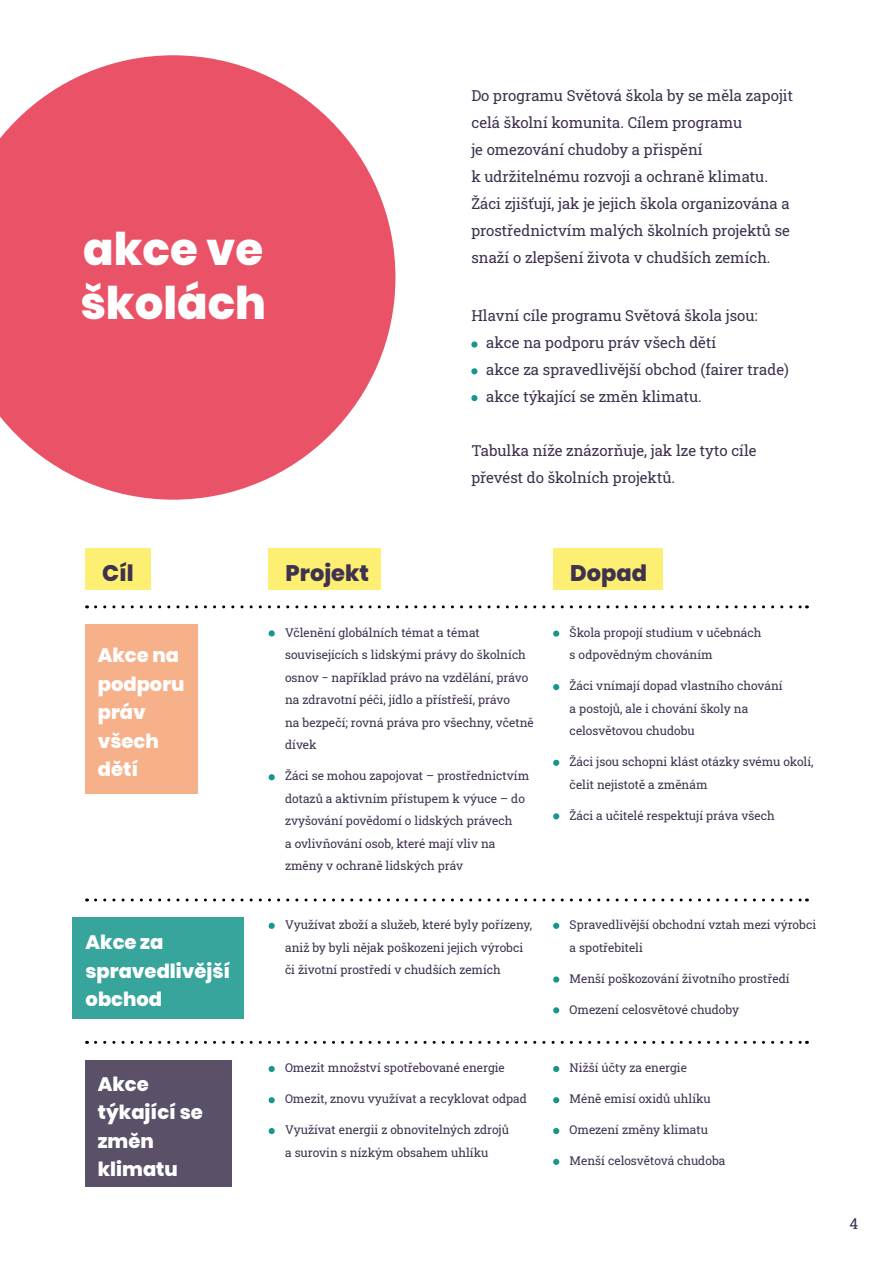
<style>
.page{position:relative;width:893px;height:1263px;background:#fff}
.page>*{position:absolute;margin:0;border:0;box-sizing:border-box;transform-origin:0 0}
.t1{font:800 45px/54px "Poppins";color:#fff}
.t2{font:800 22.5px "Poppins";color:#3e324e}
.t3{font:800 19.5px/28.5px "Poppins";color:#fff}
.t4{font:15px/27px "Roboto Slab";color:#3e324e}
.t5{font:12px/22.5px "Roboto Slab";color:#3e324e}
</style>
<div class="page">
<svg style="left:0;top:55px;width:395px;height:445px;fill:#ea5367"></svg>
<div style="left:471px;top:341px;width:6px;height:7px;background:#16968d;border-radius:50%"></div>
<svg style="left:471px;top:368px;width:6px;height:6px"></svg>
<svg style="left:471px;top:395px;width:6px;height:6px"></svg>
<div style="left:85px;top:548px;width:66px;height:42px;background:#fdef71"></div>
<div style="left:269px;top:548px;width:112px;height:42px;background:#fdef71"></div>
<div style="left:553px;top:548px;width:110px;height:42px;background:#fdef71"></div>
<div style="left:85px;top:624px;width:113px;height:170px;background:#f7b18a"></div>
<div style="left:553px;top:630px;width:6px;height:7px;background:#16968d;border-radius:50%"></div>
<svg style="left:553px;top:684px;width:6px;height:6px"></svg>
<svg style="left:553px;top:760px;width:6px;height:6px"></svg>
<svg style="left:553px;top:813px;width:6px;height:6px"></svg>
<svg style="left:269px;top:630px;width:6px;height:6px"></svg>
<svg style="left:269px;top:774px;width:6px;height:6px"></svg>
<div style="left:73px;top:917px;width:171px;height:101px;background:#38a59d"></div>
<svg style="left:553px;top:923px;width:6px;height:6px"></svg>
<svg style="left:553px;top:976px;width:6px;height:6px"></svg>
<svg style="left:553px;top:1007px;width:6px;height:6px"></svg>
<svg style="left:269px;top:923px;width:6px;height:6px"></svg>
<svg style="left:96px;top:898px;width:711px;height:3px"></svg>
<svg style="left:96px;top:605px;width:711px;height:3px"></svg>
<svg style="left:96px;top:1041px;width:711px;height:3px"></svg>
<div style="left:85px;top:1060px;width:147px;height:126px;background:#5a5068"></div>
<svg style="left:269px;top:1066px;width:6px;height:6px"></svg>
<svg style="left:269px;top:1097px;width:6px;height:6px"></svg>
<svg style="left:269px;top:1128px;width:6px;height:6px"></svg>
<svg style="left:553px;top:1066px;width:6px;height:6px"></svg>
<svg style="left:553px;top:1097px;width:6px;height:6px"></svg>
<svg style="left:553px;top:1128px;width:6px;height:6px"></svg>
<svg style="left:553px;top:1159px;width:6px;height:6px"></svg>
<h1 class="t1" style="left:80px;top:222px;width:187px">akce ve školách</h1>
<p class="t4" style="left:471px;top:81px;width:323px">Do programu Světová škola by se měla zapojit celá školní komunita. Cílem programu<br>je omezování chudoby a přispění<br>k udržitelnému rozvoji a ochraně klimatu.<br>Žáci zjišťují, jak je jejich škola organizována a prostřednictvím malých školních projektů se snaží o zlepšení života v chudších zemích.</p>
<p class="t4" style="left:486px;top:302px;width:304px;text-indent:-15px">Hlavní cíle programu Světová škola jsou: akce na podporu práv všech dětí<br>akce za spravedlivější obchod (fairer trade) akce týkající se změn klimatu.</p>
<p class="t4" style="left:471px;top:437px;width:287px">Tabulka níže znázorňuje, jak lze tyto cíle převést do školních projektů.</p>
<h2 class="t2" style="left:102px;top:560px;width:33px">Cíl</h2>
<h2 class="t2" style="left:286px;top:560px;width:85px">Projekt</h2>
<h2 class="t2" style="left:570px;top:560px;width:78px">Dopad</h2>
<h3 class="t3" style="left:98px;top:641px;width:88px">Akce na podporu práv všech dětí</h3>
<h3 class="t3" style="left:86px;top:928px;width:146px">Akce za spravedlivější obchod</h3>
<h3 class="t3" style="left:98px;top:1069px;width:106px">Akce týkající se změn klimatu</h3>
<p class="t5" style="left:285px;top:621px;width:250px">Včlenění globálních témat a témat souvisejících s lidskými právy do školních osnov − například právo na vzdělání, právo na zdravotní péči, jídlo a přístřeší, právo<br>na bezpečí; rovná práva pro všechny, včetně dívek</p>
<p class="t5" style="left:285px;top:764px;width:246px">Žáci se mohou zapojovat – prostřednictvím dotazů a aktivním přístupem k výuce – do zvyšování povědomí o lidských právech<br>a ovlivňování osob, které mají vliv na změny v ochraně lidských práv</p>
<p class="t5" style="left:570px;top:621px;width:193px">Škola propojí studium v učebnách s odpovědným chováním</p>
<p class="t5" style="left:570px;top:674px;width:215px">Žáci vnímají dopad vlastního chování a postojů, ale i chování školy na celosvětovou chudobu</p>
<p class="t5" style="left:570px;top:750px;width:246px">Žáci jsou schopni klást otázky svému okolí, čelit nejistotě a změnám</p>
<p class="t5" style="left:570px;top:804px;width:207px">Žáci a učitelé respektují práva všech</p>
<p class="t5" style="left:285px;top:913px;width:249px">Využívat zboží a služeb, které byly pořízeny, aniž by byli nějak poškozeni jejich výrobci či životní prostředí v chudších zemích</p>
<p class="t5" style="left:570px;top:913px;width:248px">Spravedlivější obchodní vztah mezi výrobci a spotřebiteli</p>
<p class="t5" style="left:570px;top:967px;width:222px">Menší poškozování životního prostředí</p>
<p class="t5" style="left:570px;top:998px;width:171px">Omezení celosvětové chudoby</p>
<p class="t5" style="left:285px;top:1056px;width:221px">Omezit množství spotřebované energie</p>
<p class="t5" style="left:285px;top:1087px;width:244px">Omezit, znovu využívat a recyklovat odpad</p>
<p class="t5" style="left:285px;top:1118px;width:225px">Využívat energii z obnovitelných zdrojů a surovin s nízkým obsahem uhlíku</p>
<p class="t5" style="left:570px;top:1056px;width:119px">Nižší účty za energie</p>
<p class="t5" style="left:570px;top:1087px;width:143px">Méně emisí oxidů uhlíku</p>
<p class="t5" style="left:570px;top:1118px;width:140px">Omezení změny klimatu</p>
<p class="t5" style="left:570px;top:1149px;width:157px">Menší celosvětová chudoba</p>
<p class="t4" style="left:849px;top:1210px;width:10px">4</p>
</div>
